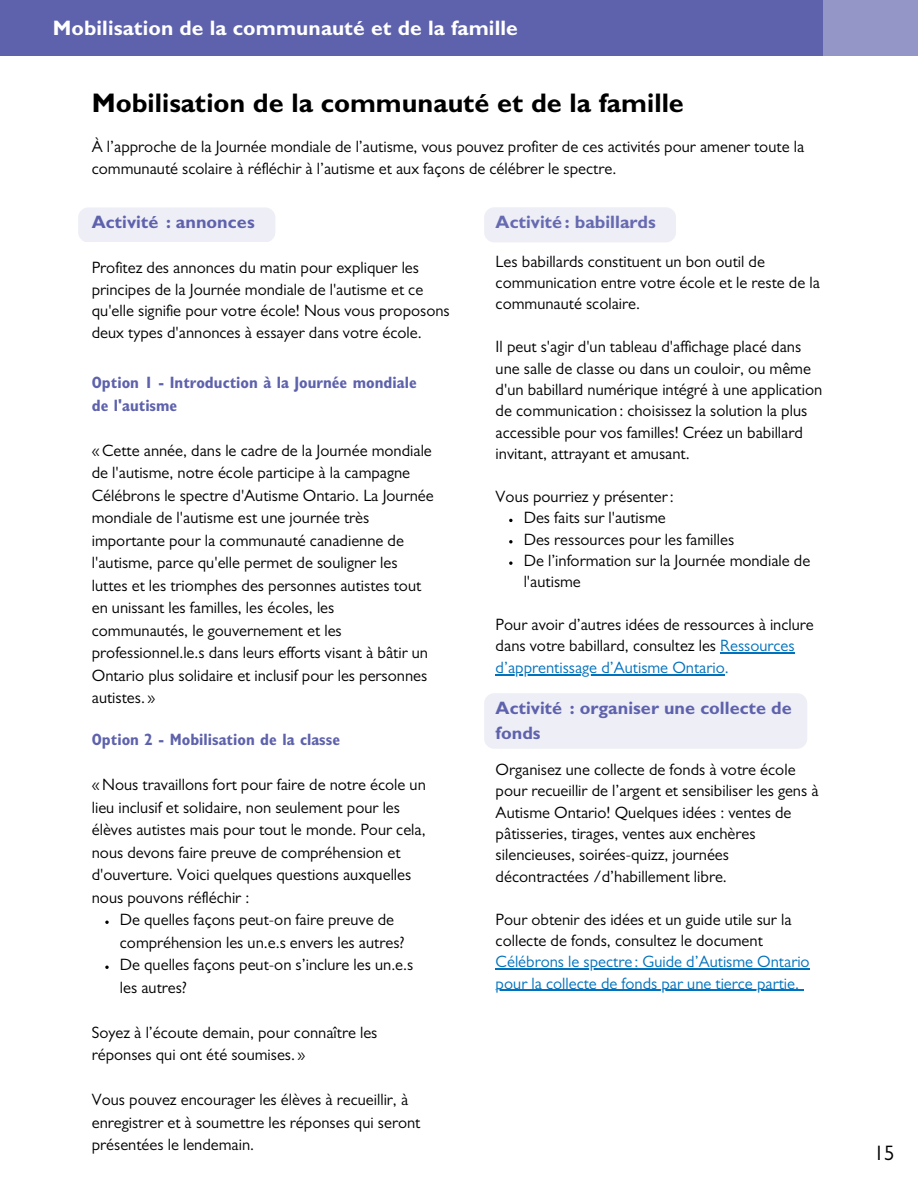
<style>
.page{position:relative;width:918px;height:1188px;background:#fff}
.page>*{position:absolute;margin:0;border:0;box-sizing:border-box;transform-origin:0 0}
.t1{font:700 27px "Gill Sans";color:#000}
.t2{font:700 21px "Gill Sans";letter-spacing:.005em;color:#fff}
.t3{font:21px "Gill Sans";color:#000}
.t4{font:700 18px/24.8px "Gill Sans";color:#5e62ac}
.t5{font:16.5px/22.5px "Gill Sans";color:#000}
.t6{font:16.5px/21.3px "Gill Sans";color:#0071bc}
.t7{font:700 condensed 16.5px/22.5px "Gill Sans";color:#5e62ac}
.s1{color:#0071bc}
.s2{color:#000}
</style>
<div class="page">
<div style="left:78px;top:207px;width:197px;height:35px;background:#eeeef6;border-radius:10px"></div>
<div style="left:0;top:0;width:823px;height:55px;background:#5e62ac"></div>
<div style="left:819px;top:0;width:99px;height:55px;background:#9396c7"></div>
<svg style="left:509px;top:519px;width:4px;height:3px"></svg>
<svg style="left:509px;top:540px;width:4px;height:3px"></svg>
<svg style="left:509px;top:561px;width:4px;height:4px"></svg>
<hr style="left:720px;top:653px;width:75px;height:1px;background:#0071bc">
<hr style="left:496px;top:674px;width:229px;height:1px;background:#0071bc">
<div style="left:484px;top:693px;width:323px;height:56px;background:#eeeef6;border-radius:10px"></div>
<div style="left:484px;top:207px;width:192px;height:35px;background:#eeeef6;border-radius:10px"></div>
<hr style="left:496px;top:968px;width:314px;height:2px;background:#0071bc">
<hr style="left:496px;top:990px;width:303px;height:1px;background:#0071bc">
<svg style="left:105px;top:921px;width:4px;height:3px"></svg>
<svg style="left:105px;top:966px;width:4px;height:3px"></svg>
<p class="t2" style="left:53px;top:20px;width:467px">Mobilisation de la communauté et de la famille</p>
<p class="t1" style="left:92px;top:93px;width:594px">Mobilisation de la communauté et de la famille</p>
<p class="t5" style="left:92px;top:138px;width:714px;line-height:21.3px">À l’approche de la Journée mondiale de l’autisme, vous pouvez profiter de ces activités pour amener toute la communauté scolaire à réfléchir à l’autisme et aux façons de célébrer le spectre.</p>
<p class="t4" style="left:92px;top:213px;width:164px">Activité : annonces</p>
<p class="t5" style="left:92px;top:260px;width:360px;line-height:21.3px">Profitez des annonces du matin pour expliquer les principes de la Journée mondiale de l'autisme et ce qu'elle signifie pour votre école! Nous vous proposons deux types d'annonces à essayer dans votre école.</p>
<p class="t4" style="left:496px;top:213px;width:162px">Activité: babillards</p>
<p class="t5" style="left:496px;top:253px;width:326px;line-height:21.3px">Les babillards constituent un bon outil de communication entre votre école et le reste de la communauté scolaire.</p>
<p class="t5" style="left:496px;top:339px;width:328px;line-height:21.3px">Il peut s'agir d'un tableau d'affichage placé dans une salle de classe ou dans un couloir, ou même d'un babillard numérique intégré à une application de communication : choisissez la solution la plus accessible pour vos familles! Créez un babillard invitant, attrayant et amusant.</p>
<p class="t5" style="left:496px;top:488px;width:180px">Vous pourriez y présenter:</p>
<p class="t5" style="left:524px;top:509px;width:144px">Des faits sur l'autisme</p>
<p class="t5" style="left:524px;top:530px;width:212px">Des ressources pour les familles</p>
<p class="t5" style="left:524px;top:552px;width:288px;line-height:21.3px">De l’information sur la Journée mondiale de l'autisme</p>
<p class="t5" style="left:496px;top:616px;width:320px;line-height:21.3px">Pour avoir d’autres idées de ressources à inclure dans votre babillard, consultez les <span class="s1">Ressources d’apprentissage d’Autisme Ontario.</span></p>
<p class="t7" style="left:92px;top:374px;width:326px">Option 1 - Introduction à la Journée mondiale de l'autisme</p>
<p class="t5" style="left:92px;top:442px;width:343px">«Cette année, dans le cadre de la Journée mondiale de l'autisme, notre école participe à la campagne Célébrons le spectre d'Autisme Ontario. La Journée mondiale de l'autisme est une journée très importante pour la communauté canadienne de l'autisme, parce qu'elle permet de souligner les luttes et les triomphes des personnes autistes tout en unissant les familles, les écoles, les communautés, le gouvernement et les professionnel.le.s dans leurs efforts visant à bâtir un Ontario plus solidaire et inclusif pour les personnes autistes.»</p>
<p class="t7" style="left:92px;top:731px;width:250px">Option 2 - Mobilisation de la classe</p>
<p class="t5" style="left:92px;top:776px;width:336px">«Nous travaillons fort pour faire de notre école un lieu inclusif et solidaire, non seulement pour les élèves autistes mais pour tout le monde. Pour cela, nous devons faire preuve de compréhension et d'ouverture. Voici quelques questions auxquelles nous pouvons réfléchir :</p>
<p class="t5" style="left:120px;top:911px;width:286px">De quelles façons peut-on faire preuve de compréhension les un.e.s envers les autres?</p>
<p class="t5" style="left:120px;top:956px;width:295px">De quelles façons peut-on s’inclure les un.e.s les autres?</p>
<p class="t5" style="left:92px;top:1023px;width:287px">Soyez à l’écoute demain, pour connaître les réponses qui ont été soumises.»</p>
<p class="t5" style="left:92px;top:1091px;width:330px">Vous pouvez encourager les élèves à recueillir, à enregistrer et à soumettre les réponses qui seront présentées le lendemain.</p>
<p class="t4" style="left:496px;top:699px;width:298px">Activité : organiser une collecte de fonds</p>
<p class="t5" style="left:496px;top:761px;width:324px;line-height:21.3px">Organisez une collecte de fonds à votre école pour recueillir de l’argent et sensibiliser les gens à Autisme Ontario! Quelques idées : ventes de pâtisseries, tirages, ventes aux enchères silencieuses, soirées-quizz, journées décontractées /d’habillement libre.</p>
<p class="t6" style="left:496px;top:911px;width:316px"><span class="s2">Pour obtenir des idées et un guide utile sur la collecte de fonds, consultez le document </span>Célébrons le spectre : Guide d’Autisme Ontario pour la collecte de fonds par une tierce partie.</p>
<p class="t3" style="left:874px;top:1145px;width:22px">15</p>
</div>
